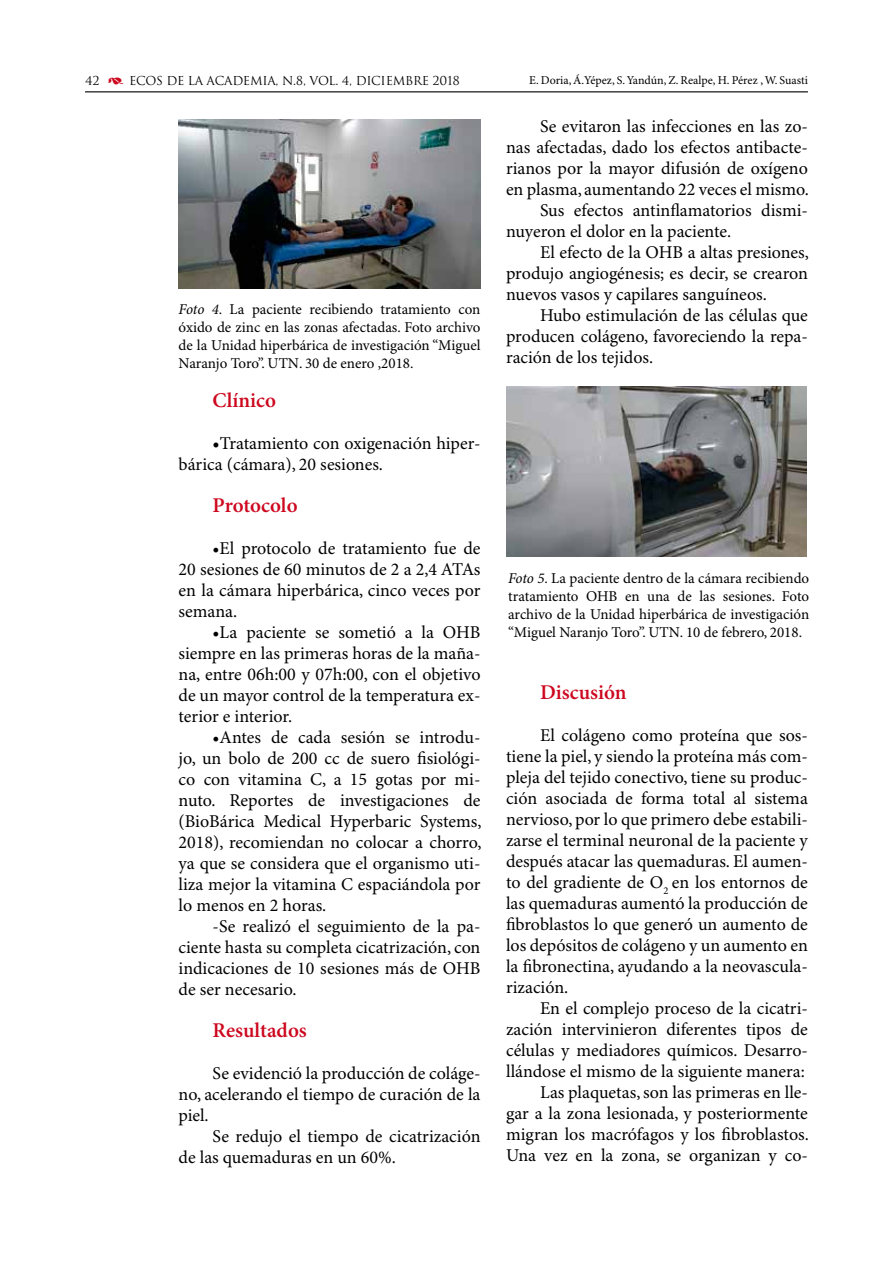
<style>
.page{position:relative;width:893px;height:1263px;background:#fff}
.page>*{position:absolute;margin:0;border:0;box-sizing:border-box;transform-origin:0 0}
.t1{font:600 21px "Minion Pro";color:#cd071e}
.t2{font:18px/21px "Minion Pro";color:#000;text-align:justify}
.t3{font:15px/18px "Minion Pro";color:#000;text-align:justify}
.t4{font:12px "Minion Pro";letter-spacing:-.02em;color:#000}
.t5{font:12px "Trajan";letter-spacing:-.02em;color:#000}
.s1{font-family:"Type Embellishments One Let Plain";color:#cd071e}
.s2{font-style:italic}
.s3{font-weight:700}
</style>
<div class="page">
<hr style="left:85px;top:91px;width:723px;height:1px;background:#000">
<img style="left:179px;top:119px;width:301px;height:170px">
<img style="left:506px;top:387px;width:301px;height:169px">
<p class="t5" style="left:85px;top:73px;width:376px">42 <span class="s1">)</span> ECOS DE LA ACADEMIA, N.8, VOL. 4, DICIEMBRE 2018</p>
<p class="t3" style="left:179px;top:301px;width:303px"><span class="s2">Foto 4.</span> La paciente recibiendo tratamiento con óxido de zinc en las zonas afectadas. Foto archivo de la Unidad hiperbárica de investigación “Miguel Naranjo Toro”. UTN. 30 de enero ,2018.</p>
<p class="t1" style="left:213px;top:388px;width:65px">Clínico</p>
<p class="t2" style="left:179px;top:433px;width:303px;text-indent:34px"><span class="s3">•</span>Tratamiento con oxigenación hiper&shy;bárica (cámara), 20 sesiones.</p>
<p class="t1" style="left:213px;top:493px;width:87px">Protocolo</p>
<p class="t2" style="left:179px;top:538px;width:303px;text-indent:34px">•El protocolo de tratamiento fue de 20 sesiones de 60 minutos de 2 a 2,4 ATAs en la cámara hiperbárica, cinco veces por semana.</p>
<p class="t2" style="left:179px;top:622px;width:303px;text-indent:34px">•La paciente se sometió a la OHB siempre en las primeras horas de la maña&shy;na, entre 06h:00 y 07h:00, con el objetivo de un mayor control de la temperatura ex&shy;terior e interior.</p>
<p class="t2" style="left:179px;top:728px;width:304px;text-indent:34px">•Antes de cada sesión se introdu&shy;jo, un bolo de 200 cc de suero fisiológi&shy;co con vitamina C, a 15 gotas por mi&shy;nuto. Reportes de investigaciones de (BioBárica Medical Hyperbaric Systems, 2018), recomiendan no colocar a chorro, ya que se considera que el organismo uti&shy;liza mejor la vitamina C espaciándola por lo menos en 2 horas.</p>
<p class="t2" style="left:179px;top:917px;width:303px;text-indent:34px">-Se realizó el seguimiento de la pa&shy;ciente hasta su completa cicatrización, con indicaciones de 10 sesiones más de OHB de ser necesario.</p>
<p class="t1" style="left:213px;top:1018px;width:96px">Resultados</p>
<p class="t2" style="left:179px;top:1063px;width:303px;text-indent:34px">Se evidenció la producción de coláge&shy;no, acelerando el tiempo de curación de la piel.</p>
<p class="t2" style="left:179px;top:1126px;width:303px;text-indent:34px">Se redujo el tiempo de cicatrización de las quemaduras en un 60%.</p>
<p class="t4" style="left:529px;top:73px;width:280px">E. Doria, Á.Yépez, S. Yandún, Z. Realpe, H. Pérez , W. Suasti</p>
<p class="t2" style="left:540px;top:117px;width:269px">Se evitaron las infecciones en las zo-</p>
<p class="t2" style="left:506px;top:138px;width:303px">nas afectadas, dado los efectos antibacte-</p>
<p class="t2" style="left:506px;top:159px;width:303px">rianos por la mayor difusión de oxígeno</p>
<p class="t2" style="left:506px;top:180px;width:304px">en plasma, aumentando 22 veces el mismo.</p>
<p class="t2" style="left:540px;top:201px;width:269px">Sus efectos antinflamatorios dismi-</p>
<p class="t2" style="left:506px;top:222px;width:227px">nuyeron el dolor en la paciente.</p>
<p class="t2" style="left:540px;top:243px;width:270px">El efecto de la OHB a altas presiones,</p>
<p class="t2" style="left:506px;top:264px;width:303px">produjo angiogénesis; es decir, se crearon</p>
<p class="t2" style="left:506px;top:285px;width:262px">nuevos vasos y capilares sanguíneos.</p>
<p class="t2" style="left:540px;top:306px;width:269px">Hubo estimulación de las células que</p>
<p class="t2" style="left:506px;top:327px;width:303px">producen colágeno, favoreciendo la repa-</p>
<p class="t2" style="left:506px;top:348px;width:149px">ración de los tejidos.</p>
<p class="t3" style="left:508px;top:570px;width:303px"><span class="s2">Foto 5.</span> La paciente dentro de la cámara recibiendo tratamiento OHB en una de las sesiones. Foto archivo de la Unidad hiperbárica de investigación “Miguel Naranjo Toro”. UTN. 10 de febrero, 2018.</p>
<p class="t1" style="left:540px;top:680px;width:88px">Discusión</p>
<p class="t2" style="left:506px;top:726px;width:303px;text-indent:34px">El colágeno como proteína que sos&shy;tiene la piel, y siendo la proteína más com&shy;pleja del tejido conectivo, tiene su produc&shy;ción asociada de forma total al sistema nervioso, por lo que primero debe estabili&shy;zarse el terminal neuronal de la paciente y después atacar las quemaduras. El aumen&shy;to del gradiente de O<sub>2</sub> en los entornos de las quemaduras aumentó la producción de fibroblastos lo que generó un aumento de los depósitos de colágeno y un aumento en la fibronectina, ayudando a la neovascula&shy;rización.</p>
<p class="t2" style="left:506px;top:999px;width:304px;text-align:right">En el complejo proceso de la cicatri&shy;zación intervinieron diferentes tipos de células y mediadores químicos. Desarro&shy;llándose el mismo de la siguiente manera:<br>Las plaquetas, son las primeras en lle-<br>gar a la zona lesionada, y posteriormente migran los macrófagos y los fibroblastos.<br>Una vez en la zona, se organizan y co-</p>
</div>
